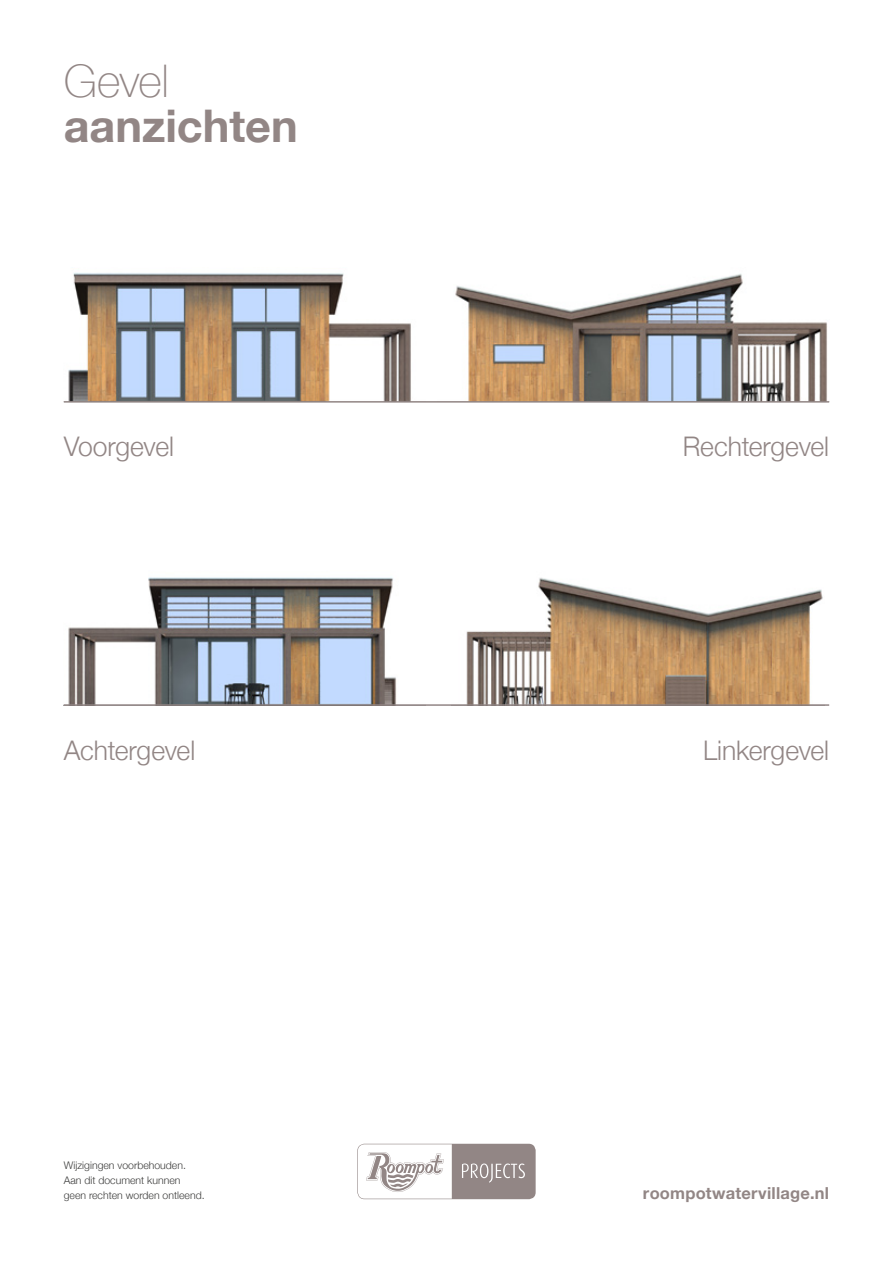
<style>
.page{position:relative;width:893px;height:1263px;background:#fff}
.page>*{position:absolute;margin:0;border:0;box-sizing:border-box;transform-origin:0 0}
.Pagina_kop{font:700 45px/45px "Helvetica Neue";color:#928685}
.Highlight_Quote{font:300 27px "Helvetica Neue";letter-spacing:-.005em;color:#928685}
.t1{font:700 16.5px "Helvetica Neue";letter-spacing:.015em;color:#928685}
.t2{font:300 10.5px/15px "Helvetica Neue";color:#3c3c3b}
.s1{font-weight:100}
</style>
<div class="page">
<svg style="left:357px;top:1144px;width:179px;height:55px"></svg>
<img style="left:68px;top:272px;width:343px;height:129px">
<img style="left:68px;top:577px;width:329px;height:127px">
<img style="left:455px;top:273px;width:373px;height:128px">
<img style="left:466px;top:578px;width:357px;height:126px">
<hr style="left:64px;top:401px;width:765px;height:2px;background:#928685">
<hr style="left:64px;top:704px;width:765px;height:2px;background:#928685">
<p class="Pagina_kop" style="left:64px;top:59px;width:235px"><span class="s1">Gevel </span>aanzichten</p>
<p class="Highlight_Quote" style="left:64px;top:425px;width:112px">Voorgevel</p>
<p class="Highlight_Quote" style="left:64px;top:728px;width:133px">Achtergevel</p>
<p class="t2" style="left:64px;top:1157px;width:124px">Wijzigingen voorbehouden.</p>
<p class="t2" style="left:64px;top:1172px;width:142px">Aan dit document kunnen geen rechten worden ontleend.</p>
<p class="Highlight_Quote" style="left:683px;top:425px;width:148px">Rechtergevel</p>
<p class="Highlight_Quote" style="left:703px;top:728px;width:128px">Linkergevel</p>
<p class="t1" style="left:643px;top:1180px;width:188px">roompotwatervillage.nl</p>
</div>
